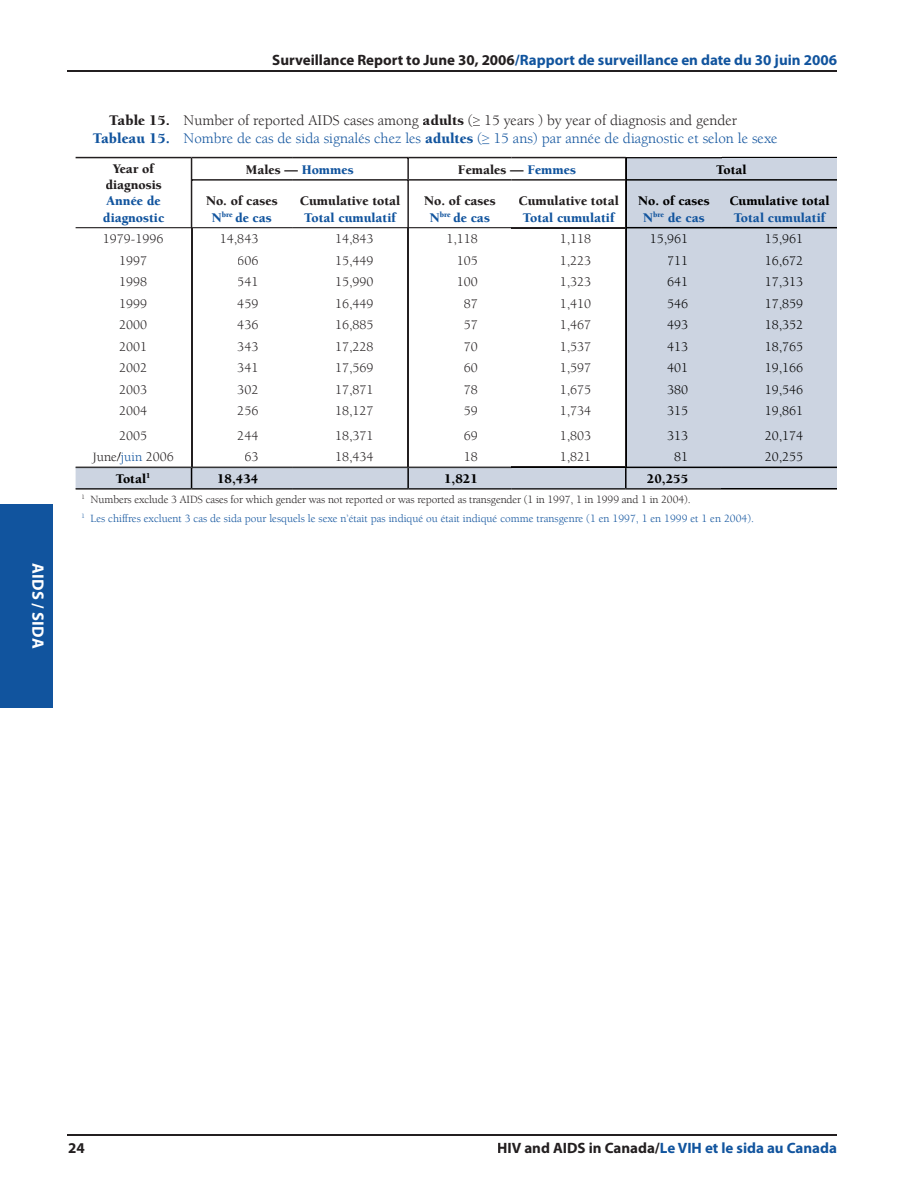
<style>
.page{position:relative;width:918px;height:1188px;background:#fff}
.page>*{position:absolute;margin:0;border:0;box-sizing:border-box;transform-origin:0 0}
.t1{font:700 16.5px "Myriad Pro";letter-spacing:.02em;color:#fff}
.t2{font:15px/18px "Berkeley";color:#11549e}
.t3{font:700 15px "Myriad Pro";color:#11549e}
.t4{font:700 15px "Myriad Pro";color:#231f20}
.t5{font:13.5px "Berkeley";color:#231f20}
.t6{font:900 13.5px/16.2px "Berkeley";color:#231f20;text-align:center}
.t7{font:13.5px "Berkeley";color:#000}
.t8{font:900 13.5px/16.2px "Berkeley";color:#000;text-align:center}
.t9{font:900 13.5px/16.2px "Berkeley";color:#11549e}
.t10{font:11.25px/18.9px "Berkeley";color:#11549e}
.s1{color:#231f20}
.s2{font-weight:900;color:#231f20}
.s3{font-family:"Times New Roman";font-size:13.5px;color:#231f20}
.s4{font-weight:900}
.s5{font-family:"Times New Roman";font-size:13.5px}
.s6{color:#11549e}
</style>
<div class="page">
<hr style="left:68px;top:1134px;width:769px;height:1px;background:#231f20">
<hr style="left:68px;top:70px;width:769px;height:2px;background:#231f20">
<svg style="left:76px;top:157px;width:761px;height:333px"></svg>
<div style="left:218px;top:474px;width:40px;height:11px;background:#ccd4e1"></div>
<div style="left:445px;top:474px;width:32px;height:11px;background:#ccd4e1"></div>
<div style="left:647px;top:474px;width:40px;height:11px;background:#ccd4e1"></div>
<div style="left:0;top:505px;width:53px;height:203px;background:#11549e"></div>
<p class="t1" style="left:47px;top:563px;width:88px;rotate:90deg">AIDS / SIDA</p>
<p class="t3" style="left:272px;top:52px;width:566px"><span class="s1">Surveillance Report to June 30, 2006</span>/Rapport de surveillance en date du 30 juin 2006</p>
<p class="t2" style="left:93px;top:111px;width:686px;text-indent:16px"><span class="s2">Table 15.</span> <span class="s1">Number of reported AIDS cases among</span> <span class="s2">adults</span> <span class="s1">(</span><span class="s3">≥</span> <span class="s1">15 years ) by year of diagnosis and gender<br></span><span class="s4">Tableau 15.</span> Nombre de cas de sida signalés chez les <span class="s4">adultes</span> (<span class="s5">≥</span> 15 ans) par année de diagnostic et selon le sexe</p>
<p class="t6" style="left:105px;top:161px;width:58px">Year of diagnosis</p>
<p class="t9" style="left:103px;top:193px;width:63px">Année de diagnostic</p>
<p class="t6" style="left:246px;top:162px;width:109px">Males — <span class="s6">Hommes</span></p>
<p class="t6" style="left:458px;top:162px;width:120px">Females — <span class="s6">Femmes</span></p>
<p class="t8" style="left:716px;top:162px;width:32px">Total</p>
<p class="t6" style="left:206px;top:193px;width:73px">No. of cases<br><span class="s6">N</span><sup>bre</sup> <span class="s6">de cas</span></p>
<p class="t6" style="left:300px;top:193px;width:102px">Cumulative total</p>
<p class="t6" style="left:424px;top:193px;width:73px">No. of cases<br><span class="s6">N</span><sup>bre</sup> <span class="s6">de cas</span></p>
<p class="t6" style="left:519px;top:193px;width:102px">Cumulative total</p>
<p class="t8" style="left:638px;top:193px;width:73px">No. of cases<br><span class="s6">N</span><sup>bre</sup> <span class="s6">de cas</span></p>
<p class="t8" style="left:729px;top:193px;width:102px">Cumulative total</p>
<p class="t9" style="left:304px;top:210px;width:93px">Total cumulatif</p>
<p class="t9" style="left:523px;top:210px;width:93px">Total cumulatif</p>
<p class="t9" style="left:734px;top:210px;width:93px">Total cumulatif</p>
<p class="t5" style="left:103px;top:232px;width:62px">1979-1996</p>
<p class="t5" style="left:220px;top:232px;width:40px">14,843</p>
<p class="t5" style="left:335px;top:232px;width:40px">14,843</p>
<p class="t5" style="left:446px;top:232px;width:33px">1,118</p>
<p class="t5" style="left:560px;top:232px;width:33px">1,118</p>
<p class="t7" style="left:650px;top:232px;width:40px">15,961</p>
<p class="t7" style="left:765px;top:232px;width:40px">15,961</p>
<p class="t5" style="left:119px;top:253px;width:30px">1997</p>
<p class="t5" style="left:237px;top:253px;width:23px">606</p>
<p class="t5" style="left:335px;top:253px;width:40px">15,449</p>
<p class="t5" style="left:457px;top:253px;width:23px">105</p>
<p class="t5" style="left:560px;top:253px;width:33px">1,223</p>
<p class="t7" style="left:667px;top:253px;width:23px">711</p>
<p class="t7" style="left:765px;top:253px;width:40px">16,672</p>
<p class="t5" style="left:119px;top:275px;width:30px">1998</p>
<p class="t5" style="left:237px;top:275px;width:23px">541</p>
<p class="t5" style="left:335px;top:275px;width:40px">15,990</p>
<p class="t5" style="left:457px;top:275px;width:23px">100</p>
<p class="t5" style="left:560px;top:275px;width:33px">1,323</p>
<p class="t7" style="left:667px;top:275px;width:23px">641</p>
<p class="t7" style="left:765px;top:275px;width:40px">17,313</p>
<p class="t5" style="left:119px;top:296px;width:30px">1999</p>
<p class="t5" style="left:237px;top:296px;width:23px">459</p>
<p class="t5" style="left:335px;top:296px;width:40px">16,449</p>
<p class="t5" style="left:464px;top:296px;width:16px">87</p>
<p class="t5" style="left:560px;top:296px;width:33px">1,410</p>
<p class="t7" style="left:667px;top:296px;width:23px">546</p>
<p class="t7" style="left:765px;top:296px;width:40px">17,859</p>
<p class="t5" style="left:119px;top:318px;width:30px">2000</p>
<p class="t5" style="left:237px;top:318px;width:23px">436</p>
<p class="t5" style="left:335px;top:318px;width:40px">16,885</p>
<p class="t5" style="left:464px;top:318px;width:16px">57</p>
<p class="t5" style="left:560px;top:318px;width:33px">1,467</p>
<p class="t7" style="left:667px;top:318px;width:23px">493</p>
<p class="t7" style="left:765px;top:318px;width:40px">18,352</p>
<p class="t5" style="left:119px;top:339px;width:30px">2001</p>
<p class="t5" style="left:237px;top:339px;width:23px">343</p>
<p class="t5" style="left:335px;top:339px;width:40px">17,228</p>
<p class="t5" style="left:464px;top:339px;width:16px">70</p>
<p class="t5" style="left:560px;top:339px;width:33px">1,537</p>
<p class="t7" style="left:667px;top:339px;width:23px">413</p>
<p class="t7" style="left:765px;top:339px;width:40px">18,765</p>
<p class="t5" style="left:119px;top:361px;width:30px">2002</p>
<p class="t5" style="left:237px;top:361px;width:23px">341</p>
<p class="t5" style="left:335px;top:361px;width:40px">17,569</p>
<p class="t5" style="left:464px;top:361px;width:16px">60</p>
<p class="t5" style="left:560px;top:361px;width:33px">1,597</p>
<p class="t7" style="left:667px;top:361px;width:23px">401</p>
<p class="t7" style="left:765px;top:361px;width:40px">19,166</p>
<p class="t5" style="left:119px;top:382px;width:30px">2003</p>
<p class="t5" style="left:237px;top:382px;width:23px">302</p>
<p class="t5" style="left:335px;top:382px;width:40px">17,871</p>
<p class="t5" style="left:464px;top:382px;width:16px">78</p>
<p class="t5" style="left:560px;top:382px;width:33px">1,675</p>
<p class="t7" style="left:667px;top:382px;width:23px">380</p>
<p class="t7" style="left:765px;top:382px;width:40px">19,546</p>
<p class="t5" style="left:119px;top:404px;width:30px">2004</p>
<p class="t5" style="left:237px;top:404px;width:23px">256</p>
<p class="t5" style="left:335px;top:404px;width:40px">18,127</p>
<p class="t5" style="left:464px;top:404px;width:16px">59</p>
<p class="t5" style="left:560px;top:404px;width:33px">1,734</p>
<p class="t7" style="left:667px;top:404px;width:23px">315</p>
<p class="t7" style="left:765px;top:404px;width:40px">19,861</p>
<p class="t5" style="left:119px;top:428px;width:30px">2005</p>
<p class="t5" style="left:237px;top:428px;width:23px">244</p>
<p class="t5" style="left:335px;top:428px;width:40px">18,371</p>
<p class="t5" style="left:464px;top:428px;width:16px">69</p>
<p class="t5" style="left:560px;top:428px;width:33px">1,803</p>
<p class="t7" style="left:667px;top:428px;width:23px">313</p>
<p class="t7" style="left:765px;top:428px;width:40px">20,174</p>
<p class="t5" style="left:93px;top:450px;width:83px">June/<span class="s6">juin</span> 2006</p>
<p class="t5" style="left:244px;top:450px;width:16px">63</p>
<p class="t5" style="left:335px;top:450px;width:40px">18,434</p>
<p class="t5" style="left:464px;top:450px;width:16px">18</p>
<p class="t5" style="left:560px;top:450px;width:33px">1,821</p>
<p class="t7" style="left:674px;top:450px;width:16px">81</p>
<p class="t7" style="left:765px;top:450px;width:40px">20,255</p>
<p class="t8" style="left:116px;top:471px;width:36px">Total<sup>1</sup></p>
<p class="t8" style="left:217px;top:471px;width:43px">18,434</p>
<p class="t8" style="left:444px;top:471px;width:35px">1,821</p>
<p class="t8" style="left:647px;top:471px;width:43px">20,255</p>
<p class="t10" style="left:82px;top:490px;width:674px"><sup>1</sup> <span class="s1">Numbers exclude 3 AIDS cases for which gender was not reported or was reported as transgender (1 in 1997, 1 in 1999 and 1 in 2004).<br></span><sup>1</sup> Les chiffres excluent 3 cas de sida pour lesquels le sexe n’était pas indiqué ou était indiqué comme transgenre (1 en 1997, 1 en 1999 et 1 en 2004).</p>
<p class="t4" style="left:68px;top:1140px;width:18px">24</p>
<p class="t3" style="left:497px;top:1140px;width:341px"><span class="s1">HIV and AIDS in Canada/</span>Le VIH et le sida au Canada</p>
</div>
